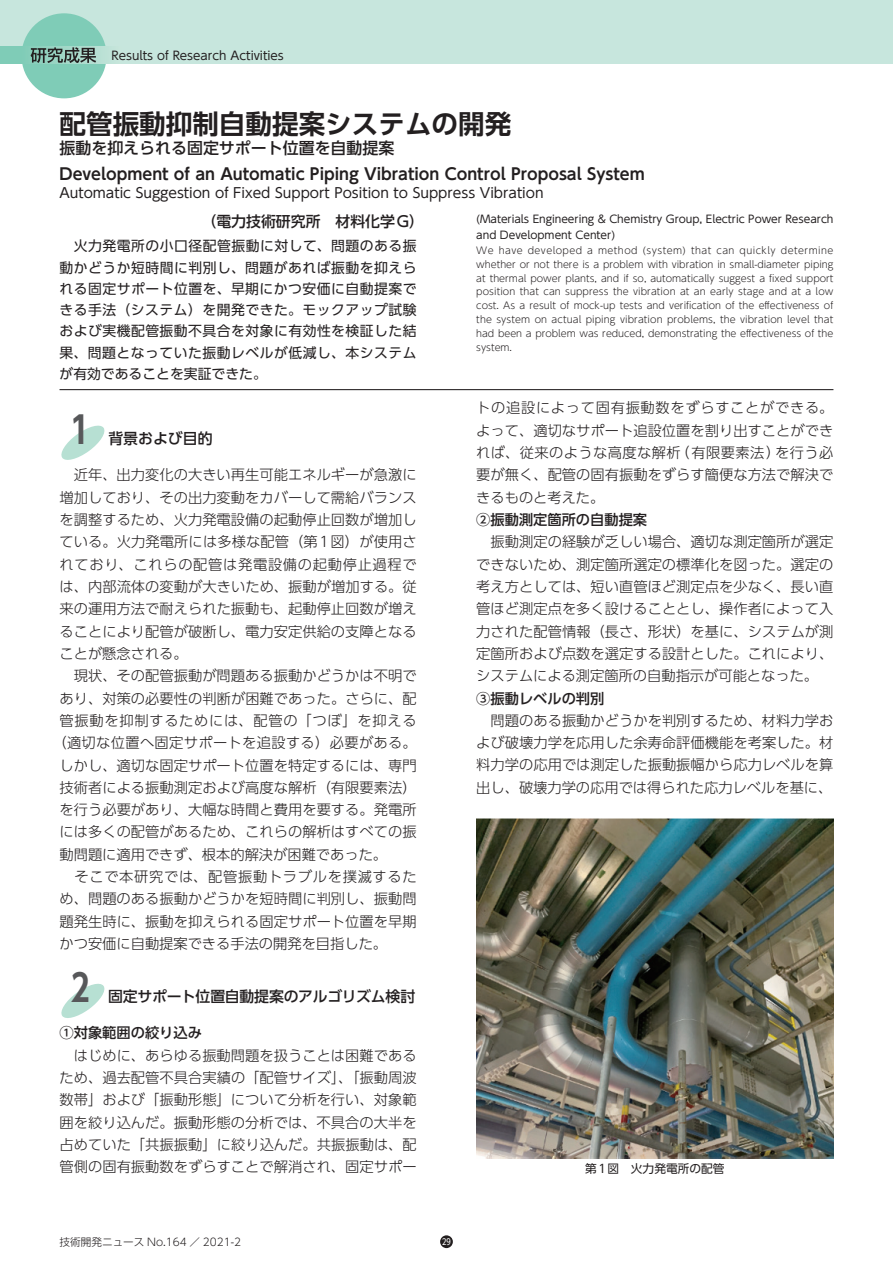
<style>
.page{position:relative;width:893px;height:1263px;background:#fff}
.page>*{position:absolute;margin:0;border:0;box-sizing:border-box;transform-origin:0 0}
.t1{font:700 37.2px "UD Shin Go Pro De";color:#57585a}
.t2{font:700 26.55px "UD Shin Go Pro De";color:#231f20}
.t3{font:700 15.9px "UD Shin Go Pro De";color:#231f20}
.t4{font:500 15.9px "UD Shin Go Pro";color:#231f20}
.t5{font:500 14.85px "UD Shin Go Pro";letter-spacing:-.01em;color:#231f20}
.t6{font:300 14.25px/22.4px "UD Shin Go Pro";letter-spacing:.005em;color:#231f20;text-align:justify}
.t7{font:300 14.25px "UD Shin Go Pro";letter-spacing:.05em;color:#231f20}
.t8{font:500 14.25px "UD Shin Go Pro";color:#231f20}
.t9{font:300 14.25px "UD Shin Go Pro";letter-spacing:.025em;color:#231f20}
.t10{font:13.8px/21.3px "UD Shin Go Pro";color:#231f20;text-align:justify}
.t11{font:11.85px "UD Shin Go Pro";color:#231f20}
.t12{font:11.7px "UD Shin Go Pro";color:#231f20}
.t13{font:10.65px/15.9px "UD Shin Go Pro";color:#231f20}
.t14{font:300 10.65px "UD Shin Go Pro";color:#231f20}
.t15{font:300 9.6px/13.8px "UD Shin Go Pro";color:#231f20;text-align:justify}
.t16{font:8.55px "UD Shin Go Pro";color:#fff}
</style>
<div class="page">
<div style="left:0;top:0;width:893px;height:64px;background:#c7e6dd"></div>
<div style="left:22px;top:13px;width:85px;height:85px;background:#7fccb7;border-radius:50%"></div>
<svg style="left:0;top:47px;width:107px;height:17px"></svg>
<svg style="left:31px;top:47px;width:65px;height:16px"></svg>
<div style="left:440px;top:1235px;width:13px;height:13px;background:#231f20;border-radius:50%"></div>
<hr style="left:60px;top:389px;width:773px;height:1px;background:#231f20">
<svg style="left:61px;top:425px;width:44px;height:35px"></svg>
<svg style="left:61px;top:983px;width:44px;height:35px"></svg>
<img style="left:476px;top:819px;width:357px;height:339px">
<p class="t11" style="left:111px;top:46px;width:174px">Results of Research Activities</p>
<h2 class="t2" style="left:60px;top:102px;width:453px">配管振動抑制自動提案システムの開発</h2>
<p class="t4" style="left:60px;top:135px;width:336px">振動を抑えられる固定サポート位置を自動提案</p>
<p class="t3" style="left:60px;top:161px;width:587px">Development of an Automatic Piping Vibration Control Proposal System</p>
<p class="t10" style="left:60px;top:182px;width:486px">Automatic Suggestion of Fixed Support Position to Suppress Vibration</p>
<p class="t5" style="left:202px;top:209px;width:224px">（電力技術研究所　材料化学G）</p>
<p class="t10" style="left:60px;top:235px;width:359px">　火力発電所の小口径配管振動に対して、問題のある振動かどうか短時間に判別し、問題があれば振動を抑えられる固定サポート位置を、早期にかつ安価に自動提案できる手法（システム）を開発できた。モックアップ試験および実機配管振動不具合を対象に有効性を検証した結果、問題となっていた振動レベルが低減し、本システムが有効であることを実証できた。</p>
<p class="t13" style="left:476px;top:211px;width:359px">(Materials Engineering &amp; Chemistry Group, Electric Power Research and Development Center)</p>
<p class="t15" style="left:476px;top:243px;width:359px">We have developed a method (system) that can quickly determine whether or not there is a problem with vibration in small-diameter piping at thermal power plants, and if so, automatically suggest a fixed support position that can suppress the vibration at an early stage and at a low cost. As a result of mock-up tests and verification of the effectiveness of the system on actual piping vibration problems, the vibration level that had been a problem was reduced, demonstrating the effectiveness of the system.</p>
<h1 class="t1" style="left:71px;top:399px;width:20px">1</h1>
<p class="t5" style="left:101px;top:426px;width:113px">… 背景および目的</p>
<p class="t6" style="left:60px;top:463px;width:359px">　近年、出力変化の大きい再生可能エネルギーが急激に</p>
<p class="t6" style="left:60px;top:485px;width:359px">増加しており、その出力変動をカバーして需給バランス</p>
<p class="t6" style="left:60px;top:508px;width:359px">を調整するため、火力発電設備の起動停止回数が増加し</p>
<p class="t6" style="left:60px;top:530px;width:359px">ている。火力発電所には多様な配管（第1図）が使用さ</p>
<p class="t7" style="left:60px;top:553px;width:359px">れており、これらの配管は発電設備の起動停止過程で</p>
<p class="t6" style="left:60px;top:575px;width:359px">は、内部流体の変動が大きいため、振動が増加する。従</p>
<p class="t6" style="left:60px;top:597px;width:359px">来の運用方法で耐えられた振動も、起動停止回数が増え</p>
<p class="t6" style="left:60px;top:619px;width:359px">ることにより配管が破断し、電力安定供給の支障となる</p>
<p class="t6" style="left:60px;top:642px;width:130px">ことが懸念される。</p>
<p class="t6" style="left:60px;top:664px;width:359px">　現状、その配管振動が問題ある振動かどうかは不明で</p>
<p class="t6" style="left:60px;top:686px;width:359px">あり、対策の必要性の判断が困難であった。さらに、配</p>
<p class="t7" style="left:60px;top:709px;width:359px">管振動を抑制するためには、配管の「つぼ」を抑える</p>
<p class="t9" style="left:52px;top:731px;width:366px">（適切な位置へ固定サポートを追設する）必要がある。</p>
<p class="t6" style="left:60px;top:753px;width:359px">しかし、適切な固定サポート位置を特定するには、専門</p>
<p class="t6" style="left:60px;top:776px;width:359px">技術者による振動測定および高度な解析（有限要素法）</p>
<p class="t6" style="left:60px;top:798px;width:359px">を行う必要があり、大幅な時間と費用を要する。発電所</p>
<p class="t6" style="left:60px;top:820px;width:359px">には多くの配管があるため、これらの解析はすべての振</p>
<p class="t6" style="left:60px;top:843px;width:329px">動問題に適用できず、根本的解決が困難であった。</p>
<p class="t7" style="left:60px;top:865px;width:359px">　そこで本研究では、配管振動トラブルを撲滅するた</p>
<p class="t6" style="left:60px;top:887px;width:359px">め、問題のある振動かどうかを短時間に判別し、振動問</p>
<p class="t6" style="left:60px;top:910px;width:359px">題発生時に、振動を抑えられる固定サポート位置を早期</p>
<p class="t6" style="left:60px;top:932px;width:329px">かつ安価に自動提案できる手法の開発を目指した。</p>
<h1 class="t1" style="left:71px;top:957px;width:20px">2</h1>
<p class="t5" style="left:101px;top:984px;width:316px">… 固定サポート位置自動提案のアルゴリズム検討</p>
<p class="t8" style="left:60px;top:1021px;width:144px">①対象範囲の絞り込み</p>
<p class="t6" style="left:60px;top:1044px;width:359px">　はじめに、あらゆる振動問題を扱うことは困難であるため、過去配管不具合実績の「配管サイズ」、「振動周波数帯」および「振動形態」について分析を行い、対象範囲を絞り込んだ。振動形態の分析では、不具合の大半を占めていた「共振振動」に絞り込んだ。共振振動は、配管側の固有振動数をずらすことで解消され、固定サポー</p>
<p class="t14" style="left:60px;top:1233px;width:183px">技術開発ニュース No.164 ／ 2021-2</p>
<p class="t16" style="left:442px;top:1235px;width:10px">29</p>
<p class="t6" style="left:476px;top:396px;width:359px">トの追設によって固有振動数をずらすことができる。よって、適切なサポート追設位置を割り出すことができれば、従来のような高度な解析(有限要素法)を行う必要が無く、配管の固有振動をずらす簡便な方法で解決できるものと考えた。</p>
<p class="t8" style="left:476px;top:508px;width:172px">②振動測定箇所の自動提案</p>
<p class="t6" style="left:476px;top:530px;width:359px">　振動測定の経験が乏しい場合、適切な測定箇所が選定できないため、測定箇所選定の標準化を図った。選定の考え方としては、短い直管ほど測定点を少なく、長い直管ほど測定点を多く設けることとし、操作者によって入力された配管情報（長さ、形状）を基に、システムが測定箇所および点数を選定する設計とした。これにより、システムによる測定箇所の自動指示が可能となった。</p>
<p class="t8" style="left:476px;top:686px;width:130px">③振動レベルの判別</p>
<p class="t6" style="left:476px;top:709px;width:359px">　問題のある振動かどうかを判別するため、材料力学および破壊力学を応用した余寿命評価機能を考案した。材料力学の応用では測定した振動振幅から応力レベルを算出し、破壊力学の応用では得られた応力レベルを基に、</p>
<p class="t12" style="left:585px;top:1159px;width:141px">第1図　火力発電所の配管</p>
</div>
